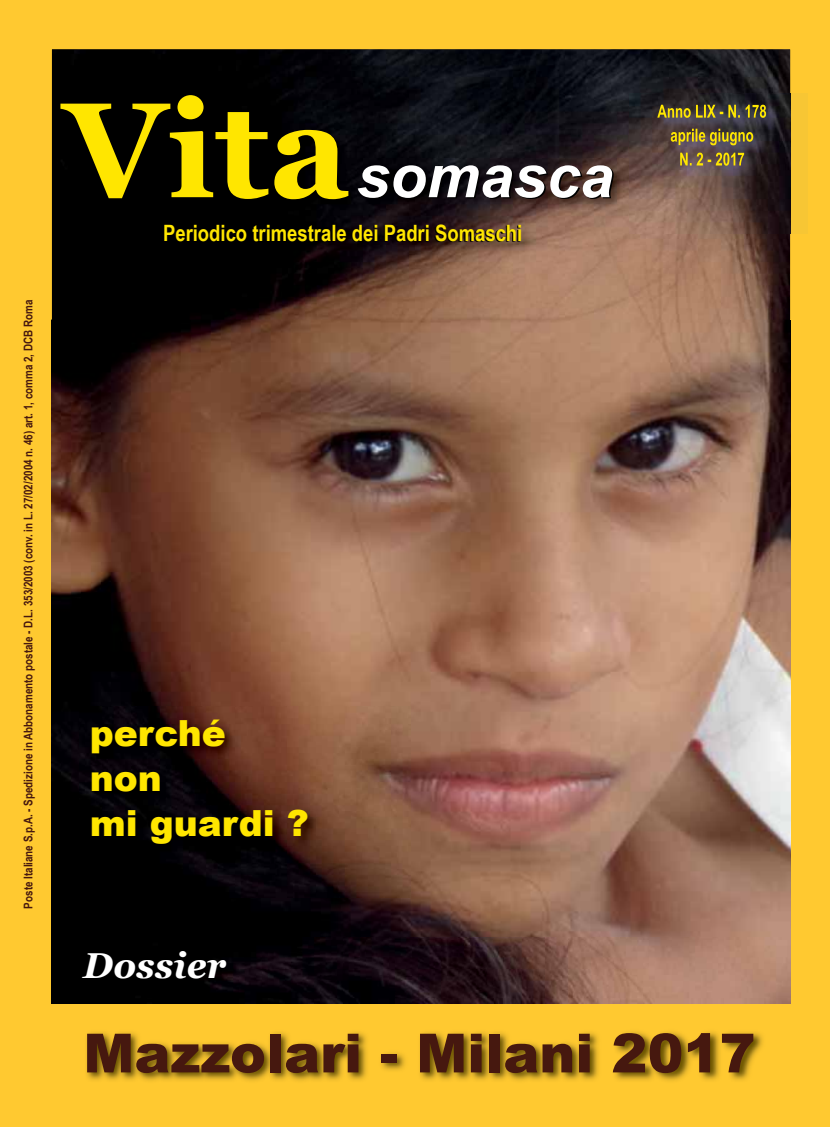
<style>
.page{position:relative;width:830px;height:1127px;background:#fff}
.page>*{position:absolute;margin:0;border:0;box-sizing:border-box;transform-origin:0 0}
.t1{font:700 135px "Georgia";color:#ffe600}
.t2{font:italic 700 60px "Arial";color:#fff}
.t3{font:900 54px "Arial";color:#46180f}
.t4{font:900 36px/45px "Arial";color:#ffe600}
.t5{font:italic 700 36px "Georgia";color:#fff}
.t6{font:700 22.5px "Arial Narrow";color:#ffe600}
.t7{font:700 12px "Arial Narrow";color:#46180f}
</style>
<div class="page">
<div style="left:0;top:0;width:829px;height:1127px;background:#ffc930"></div>
<img style="left:52px;top:320px;width:737px;height:683px">
<img style="left:60px;top:938px;width:731px;height:143px">
<img style="left:52px;top:49px;width:737px;height:271px">
<img style="left:628px;top:94px;width:161px;height:139px">
<img style="left:657px;top:105px;width:108px;height:13px">
<img style="left:670px;top:129px;width:82px;height:16px">
<img style="left:679px;top:153px;width:32px;height:12px">
<img style="left:715px;top:153px;width:28px;height:13px">
<div style="left:62px;top:96px;width:208px;height:104px;background:#000"></div>
<img style="left:276px;top:131px;width:74px;height:69px">
<img style="left:395px;top:166px;width:218px;height:33px">
<img style="left:163px;top:225px;width:356px;height:17px">
<img style="left:79px;top:707px;width:332px;height:190px">
<p class="t7" style="left:19px;top:908px;width:610px;rotate:-90deg">Poste Italiane S.p.A. - Spedizione in Abbonamento postale - D.L. 353/2003 (conv. in L. 27/02/2004 n. 46) art. 1, comma 2, DCB Roma</p>
<h1 class="t1" style="left:65px;top:95px;width:286px">Vita</h1>
<h2 class="t2" style="left:356px;top:136px;width:258px">somasca</h2>
<h3 class="t6" style="left:163px;top:216px;width:360px">Periodico trimestrale dei Padri Somaschi</h3>
<h3 class="t4" style="left:90px;top:709px;width:220px">perché<br>non<br>mi guardi ?</h3>
<h3 class="t5" style="left:83px;top:938px;width:144px">Dossier</h3>
<h3 class="t3" style="left:83px;top:1014px;width:673px">Mazzolari - Milani 2017</h3>
</div>
